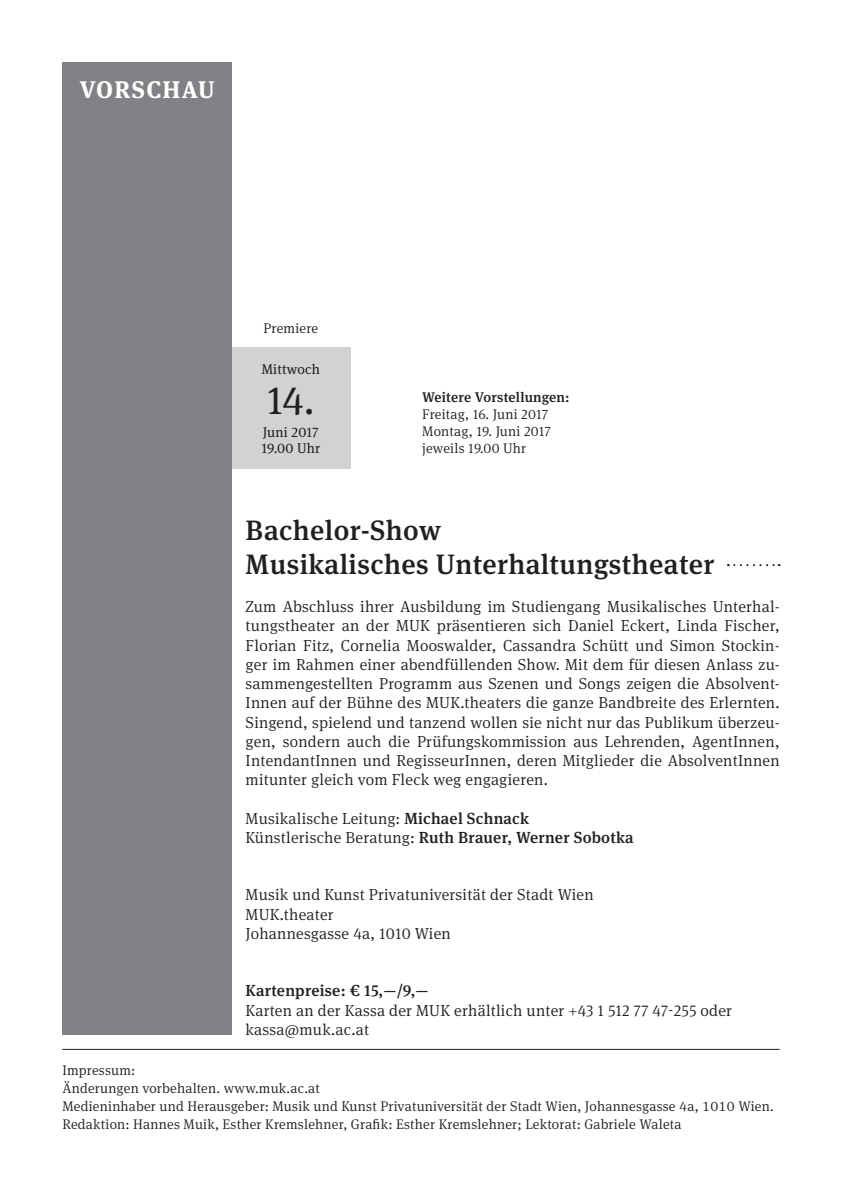
<style>
.page{position:relative;width:842px;height:1191px;background:#fff}
.page>*{position:absolute;margin:0;border:0;box-sizing:border-box;transform-origin:0 0}
.t1{font:40px "Meta Serif Pro";color:#231f20}
.t2{font:500 28px/33.6px "Meta Serif Pro";letter-spacing:.015em;color:#231f20}
.t3{font:700 24px "Meta Serif Pro";letter-spacing:.055em;color:#fff}
.t4{font:300 16px/19.2px "Meta Serif Pro";letter-spacing:.015em;color:#231f20}
.t5{font:500 16px "Meta Serif Pro";letter-spacing:.015em;color:#231f20}
.t6{font:300 14px/18px "Meta Serif Pro";letter-spacing:.015em;color:#231f20}
.t7{font:14px/16.8px "Meta Serif Pro";letter-spacing:.015em;color:#231f20}
.t8{font:500 14px "Meta Serif Pro";letter-spacing:.015em;color:#231f20}
.s1{font-weight:500}
</style>
<div class="page">
<hr style="left:62px;top:1048px;width:718px;height:1px;background:#231f20">
<svg style="left:728px;top:564px;width:52px;height:2px"></svg>
<div style="left:211px;top:347px;width:140px;height:122px;background:#d1d2d4"></div>
<div style="left:62px;top:62px;width:170px;height:972px;background:#808285"></div>
<h3 class="t3" style="left:79px;top:70px;width:137px">VORSCHAU</h3>
<p class="t6" style="left:263px;top:318px;width:56px">Premiere</p>
<p class="t7" style="left:262px;top:360px;width:59px">Mittwoch</p>
<h1 class="t1" style="left:267px;top:371px;width:49px">14.</h1>
<p class="t7" style="left:261px;top:422px;width:60px">Juni 2017<br>19.00 Uhr</p>
<p class="t8" style="left:422px;top:387px;width:149px">Weitere Vorstellungen:</p>
<p class="t6" style="left:422px;top:405px;width:130px;line-height:16.8px">Freitag, 16. Juni 2017<br>Montag, 19. Juni 2017 jeweils 19.00 Uhr</p>
<h2 class="t2" style="left:246px;top:512px;width:470px">Bachelor-Show<br>Musikalisches Unterhaltungstheater</h2>
<p class="t4" style="left:246px;top:596px;width:535px;text-align:justify">Zum Abschluss ihrer Ausbildung im Studiengang Musikalisches Unterhal&shy;tungstheater an der MUK präsentieren sich Daniel Eckert, Linda Fischer, Florian Fitz, Cornelia Mooswalder, Cassandra Schütt und Simon Stockin&shy;ger im Rahmen einer abendfüllenden Show. Mit dem für diesen Anlass zu&shy;sammengestellten Programm aus Szenen und Songs zeigen die Absolvent-Innen auf der Bühne des MUK.theaters die ganze Bandbreite des Erlernten.<br>Singend, spielend und tanzend wollen sie nicht nur das Publikum überzeu&shy;gen, sondern auch die Prüfungskommission aus Lehrenden, AgentInnen, IntendantInnen und RegisseurInnen, deren Mitglieder die AbsolventInnen mitunter gleich vom Fleck weg engagieren.</p>
<p class="t4" style="left:246px;top:807px;width:389px">Musikalische Leitung: <span class="s1">Michael Schnack<br></span>Künstlerische Beratung: <span class="s1">Ruth Brauer, Werner Sobotka</span></p>
<p class="t4" style="left:246px;top:884px;width:350px">Musik und Kunst Privatuniversität der Stadt Wien<br>MUK.theater<br>Johannesgasse 4a, 1010 Wien</p>
<p class="t5" style="left:246px;top:978px;width:184px">Kartenpreise: € 15,—/9,—</p>
<p class="t4" style="left:246px;top:999px;width:488px">Karten an der Kassa der MUK erhältlich unter +43 1 512 77 47-255 oder kassa@muk.ac.at</p>
<p class="t6" style="left:62px;top:1060px;width:713px">Impressum:<br>Änderungen vorbehalten. www.muk.ac.at<br>Medieninhaber und Herausgeber: Musik und Kunst Privatuniversität der Stadt Wien, Johannesgasse 4a, 1010 Wien.<br>Redaktion: Hannes Muik, Esther Kremslehner, Grafik: Esther Kremslehner; Lektorat: Gabriele Waleta</p>
</div>
